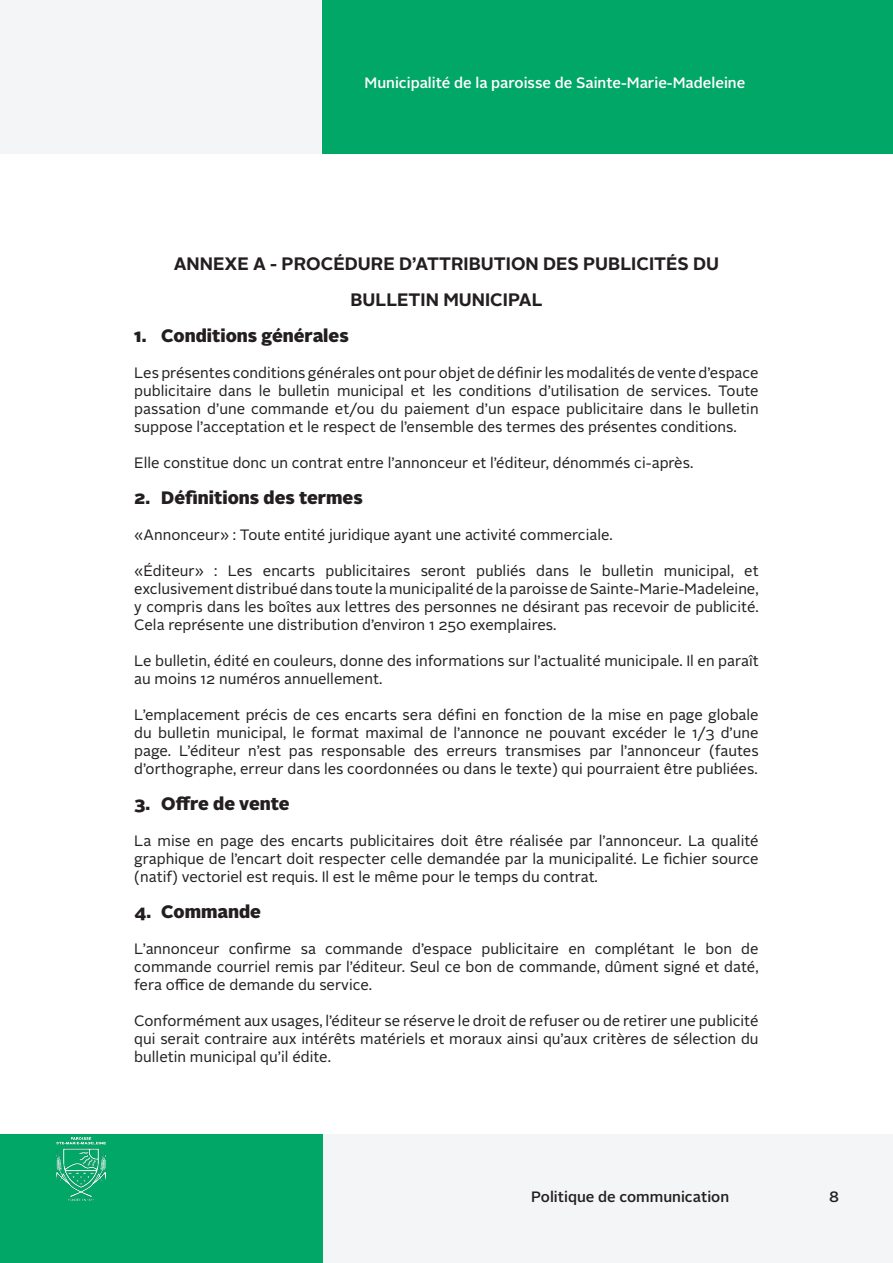
<style>
.page{position:relative;width:893px;height:1263px;background:#fff}
.page>*{position:absolute;margin:0;border:0;box-sizing:border-box;transform-origin:0 0}
.t1{font:900 18px "Alright Sans";color:#231f20}
.Corps_de_texte_-_Esp{font:700 18px/36px "Alright Sans";color:#231f20;text-align:center}
.Corps_de_texte_-_Esp-2{font:15px/18px "Alright Sans";color:#231f20;text-align:justify}
.t2{font:500 15px "Alright Sans";color:#fff}
.t3{font:500 15px "Alright Sans";color:#231f20}
</style>
<div class="page">
<div style="left:322px;top:0;width:571px;height:154px;background:#00a767"></div>
<div style="left:0;top:1134px;width:323px;height:129px;background:#00a767"></div>
<div style="left:0;top:0;width:321px;height:154px;background:#f4f5f6"></div>
<div style="left:323px;top:1134px;width:570px;height:129px;background:#f4f5f6"></div>
<img style="left:56px;top:1137px;width:50px;height:63px">
<p class="t2" style="left:364px;top:72px;width:382px">Municipalité de la paroisse de Sainte-Marie-Madeleine</p>
<p class="Corps_de_texte_-_Esp" style="left:174px;top:246px;width:547px">ANNEXE A - PROCÉDURE D’ATTRIBUTION DES PUBLICITÉS DU<br>BULLETIN MUNICIPAL</p>
<p class="t1" style="left:134px;top:323px;width:216px">1. Conditions générales</p>
<p class="Corps_de_texte_-_Esp-2" style="left:134px;top:364px;width:626px">Les présentes conditions générales ont pour objet de définir les modalités de vente d’espace publicitaire dans le bulletin municipal et les conditions d’utilisation de services. Toute passation d’une commande et/ou du paiement d’un espace publicitaire dans le bulletin suppose l’acceptation et le respect de l’ensemble des termes des présentes conditions.</p>
<p class="Corps_de_texte_-_Esp-2" style="left:134px;top:454px;width:561px">Elle constitue donc un contrat entre l’annonceur et l’éditeur, dénommés ci-après.</p>
<p class="t1" style="left:134px;top:485px;width:230px">2. Définitions des termes</p>
<p class="Corps_de_texte_-_Esp-2" style="left:134px;top:526px;width:480px">«Annonceur» : Toute entité juridique ayant une activité commerciale.</p>
<p class="Corps_de_texte_-_Esp-2" style="left:134px;top:562px;width:626px">«Éditeur» : Les encarts publicitaires seront publiés dans le bulletin municipal, et exclusivement distribué dans toute la municipalité de la paroisse de Sainte-Marie-Madeleine, y compris dans les boîtes aux lettres des personnes ne désirant pas recevoir de publicité.<br>Cela représente une distribution d’environ 1 250 exemplaires.</p>
<p class="Corps_de_texte_-_Esp-2" style="left:134px;top:652px;width:626px">Le bulletin, édité en couleurs, donne des informations sur l’actualité municipale. Il en paraît au moins 12 numéros annuellement.</p>
<p class="Corps_de_texte_-_Esp-2" style="left:134px;top:706px;width:626px">L’emplacement précis de ces encarts sera défini en fonction de la mise en page globale du bulletin municipal, le format maximal de l’annonce ne pouvant excéder le 1/3 d’une page. L’éditeur n’est pas responsable des erreurs transmises par l’annonceur (fautes d’orthographe, erreur dans les coordonnées ou dans le texte) qui pourraient être publiées.</p>
<p class="t1" style="left:134px;top:791px;width:157px">3. Offre de vente</p>
<p class="Corps_de_texte_-_Esp-2" style="left:134px;top:832px;width:626px">La mise en page des encarts publicitaires doit être réalisée par l’annonceur. La qualité graphique de l’encart doit respecter celle demandée par la municipalité. Le fichier source (natif) vectoriel est requis. Il est le même pour le temps du contrat.</p>
<p class="t1" style="left:134px;top:899px;width:128px">4. Commande</p>
<p class="Corps_de_texte_-_Esp-2" style="left:134px;top:940px;width:626px">L’annonceur confirme sa commande d’espace publicitaire en complétant le bon de commande courriel remis par l’éditeur. Seul ce bon de commande, dûment signé et daté, fera office de demande du service.</p>
<p class="Corps_de_texte_-_Esp-2" style="left:134px;top:1012px;width:626px">Conformément aux usages, l’éditeur se réserve le droit de refuser ou de retirer une publicité qui serait contraire aux intérêts matériels et moraux ainsi qu’aux critères de sélection du bulletin municipal qu’il édite.</p>
<p class="t3" style="left:531px;top:1187px;width:199px">Politique de communication</p>
<p class="t3" style="left:829px;top:1187px;width:11px">8</p>
</div>
